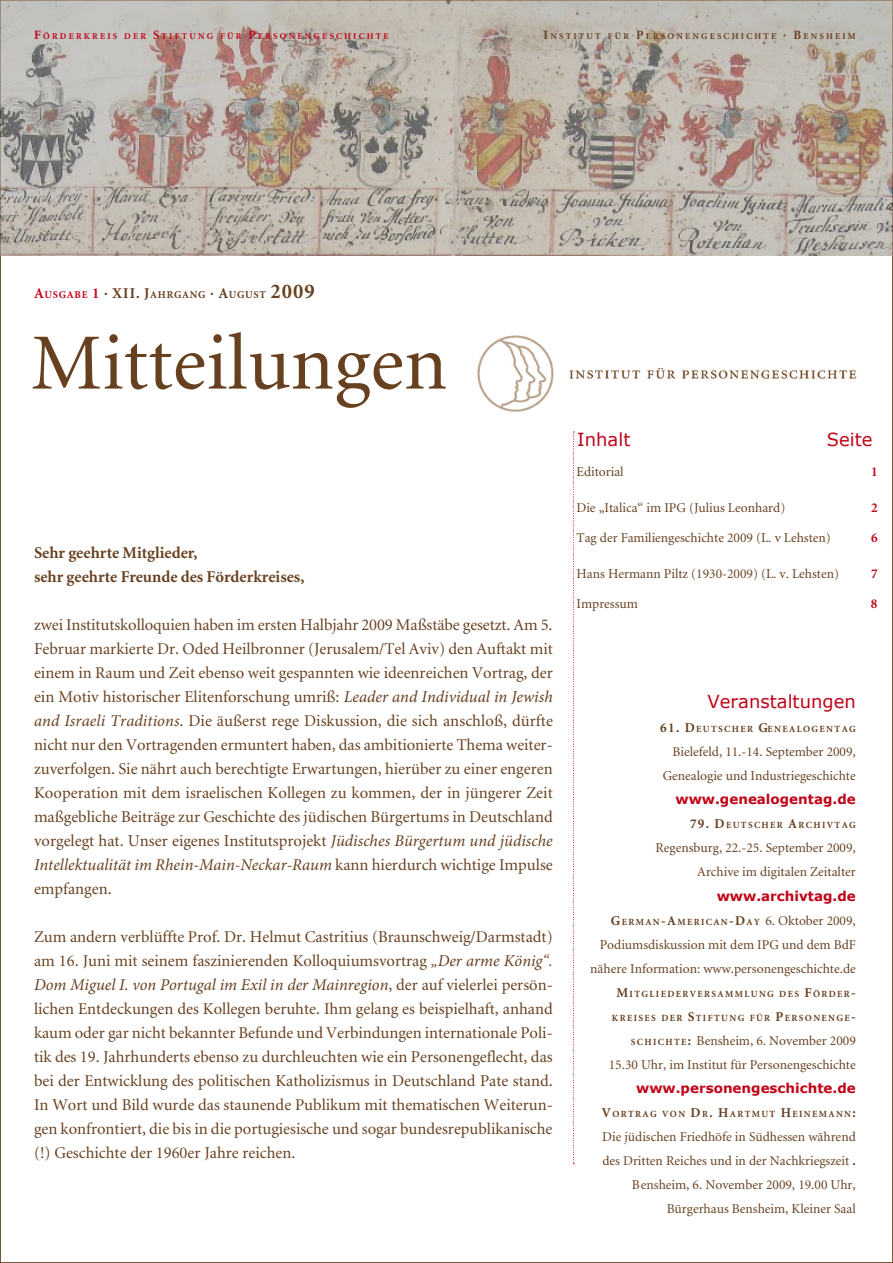
<style>
.page{position:relative;width:893px;height:1263px;background:#fff}
.page>*{position:absolute;margin:0;border:0;box-sizing:border-box;transform-origin:0 0}
.t1{font:79.8px "Minion";color:#67401f}
.t2{font:18px "Verdana";color:#c00418}
.t3{font:16.5px/24px "Minion";color:#67401f;text-align:justify}
.t4{font:italic 16.5px "Minion Pro";color:#67401f}
.t5{font:700 16.5px/24px "Minion";color:#67401f}
.t6{font:13.5px/24px "Minion";color:#67401f;text-align:right}
.t7{font:700 13.5px "Verdana";color:#c00418}
.t8{font:700 13.5px "Minion";color:#c00418}
.t9{font:700 10.5px "Minion";letter-spacing:.07em;color:#67401f}
.t10{font:700 9.45px "Minion";letter-spacing:.145em;color:#67401f}
.t11{font:700 8.85px "Minion";letter-spacing:.25em;color:#c00418}
.t12{font:700 8.85px "Minion";letter-spacing:.25em;color:#67401f}
.s1{font-size:12.75px}
.s2{font-size:15px;color:#c00418}
.s3{color:#c00418}
.s4{font-size:15px}
.s5{font-size:21px}
.s6{font-family:"Minion Pro";font-style:italic}
.s7{font-family:"Minion";font-style:normal}
.s8{font-size:13.5px}
.s9{font-weight:400;font-size:13.5px}
.s10{font-weight:700;font-size:9.45px}
.s11{font-weight:700}
</style>
<div class="page">
<img style="left:477px;top:335px;width:380px;height:77px">
<img style="left:0;top:0;width:893px;height:255px">
<svg style="left:573px;top:432px;width:1px;height:732px"></svg>
<p class="t11" style="left:34px;top:31px;width:356px"><span class="s1">F</span>ÖRDERKREIS DER <span class="s1">S</span>TIFTUNG FÜR <span class="s1">P</span>ERSONENGESCHICHTE</p>
<p class="t12" style="left:544px;top:31px;width:314px"><span class="s1">I</span>NSTITUT FÜR <span class="s1">P</span>ERSONENGESCHICHTE <span class="s1">· B</span>ENSHEIM</p>
<p class="t9" style="left:34px;top:289px;width:282px"><span class="s2">A</span><span class="s3">USGABE</span> <span class="s2">1</span> <span class="s4">· XII. J</span>AHRGANG <span class="s4">· A</span>UGUST <span class="s5">2009</span></p>
<h1 class="t1" style="left:31px;top:324px;width:418px">Mitteilungen</h1>
<p class="t5" style="left:34px;top:541px;width:272px">SEHR GEEHRTE MITGLIEDER,<br>SEHR GEEHRTE FREUNDE DES FÖRDERKREISES,</p>
<p class="t3" style="left:34px;top:613px;width:520px">zwei Institutskolloquien haben im ersten Halbjahr 2009 Maßstäbe gesetzt. Am 5.<br>Februar markierte Dr. Oded Heilbronner (Jerusalem/Tel Aviv) den Auftakt mit einem in Raum und Zeit ebenso weit gespannten wie ideenreichen Vortrag, der ein Motiv historischer Elitenforschung umriß: <span class="s6">Leader and Individual in Jewish and Israeli Traditions</span>. Die äußerst rege Diskussion, die sich anschloß, dürfte nicht nur den Vortragenden ermuntert haben, das ambitionierte Thema weiter&shy;zuverfolgen. Sie nährt auch berechtigte Erwartungen, hierüber zu einer engeren Kooperation mit dem israelischen Kollegen zu kommen, der in jüngerer Zeit maßgebliche Beiträge zur Geschichte des jüdischen Bürgertums in Deutschland vorgelegt hat. Unser eigenes Institutsprojekt <span class="s6">Jüdisches Bürgertum und jüdische</span></p>
<p class="t4" style="left:34px;top:853px;width:520px">Intellektualität im Rhein-Main-Neckar-Raum <span class="s7">kann hierdurch wichtige Impulse</span></p>
<p class="t3" style="left:34px;top:877px;width:79px">empfangen.</p>
<p class="t3" style="left:34px;top:925px;width:520px">Zum andern verblüffte Prof. Dr. Helmut Castritius (Braunschweig/Darmstadt) am 16. Juni mit seinem faszinierenden Kolloquiumsvortrag <span class="s6">„Der arme König“.</span></p>
<p class="t4" style="left:34px;top:973px;width:520px">Dom Miguel I. von Portugal im Exil in der Mainregion<span class="s7">, der auf vielerlei persön-</span></p>
<p class="t3" style="left:34px;top:997px;width:520px">lichen Entdeckungen des Kollegen beruhte. Ihm gelang es beispielhaft, anhand kaum oder gar nicht bekannter Befunde und Verbindungen internationale Poli&shy;tik des 19. Jahrhunderts ebenso zu durchleuchten wie ein Personengeflecht, das bei der Entwicklung des politischen Katholizismus in Deutschland Pate stand.<br>In Wort und Bild wurde das staunende Publikum mit thematischen Weiterun&shy;gen konfrontiert, die bis in die portugiesische und sogar bundesrepublikanische (!) Geschichte der 1960er Jahre reichen.</p>
<p class="t2" style="left:577px;top:428px;width:55px">Inhalt</p>
<p class="t2" style="left:827px;top:428px;width:47px">Seite</p>
<p class="t6" style="left:576px;top:460px;width:49px">Editorial</p>
<p class="t8" style="left:871px;top:465px;width:8px">1</p>
<p class="t6" style="left:576px;top:496px;width:210px">Die „Italica“ im IPG (Julius Leonhard)</p>
<p class="t8" style="left:871px;top:501px;width:8px">2</p>
<p class="t6" style="left:576px;top:526px;width:256px">Tag der Familiengeschichte 2009 (L. v Lehsten)</p>
<p class="t8" style="left:871px;top:531px;width:8px">6</p>
<p class="t6" style="left:576px;top:562px;width:264px">Hans Hermann Piltz (1930-2009) (L. v. Lehsten)</p>
<p class="t8" style="left:871px;top:567px;width:8px">7</p>
<p class="t6" style="left:576px;top:592px;width:63px">Impressum</p>
<p class="t8" style="left:871px;top:597px;width:8px">8</p>
<p class="t2" style="left:707px;top:690px;width:150px">Veranstaltungen</p>
<p class="t10" style="left:660px;top:725px;width:197px"><span class="s8">61. D</span>EUTSCHER <span class="s8">G</span>ENEALOGENTAG</p>
<p class="t6" style="left:663px;top:741px;width:195px">Bielefeld, 11.-14. September 2009,<br>Genealogie und Industriegeschichte</p>
<p class="t7" style="left:675px;top:791px;width:182px">www.genealogentag.de</p>
<p class="t10" style="left:690px;top:821px;width:167px"><span class="s8">79. D</span>EUTSCHER <span class="s8">A</span>RCHIVTAG</p>
<p class="t6" style="left:656px;top:837px;width:202px">Regensburg, 22.-25. September 2009,<br>Archive im digitalen Zeitalter</p>
<p class="t7" style="left:717px;top:887px;width:141px">www.archivtag.de</p>
<p class="t10" style="left:611px;top:917px;width:246px"><span class="s8">G</span>ERMAN<span class="s8">-A</span>MERICAN<span class="s8">-D</span>AY <span class="s9">6. Oktober 2009,</span></p>
<p class="t6" style="left:590px;top:933px;width:267px">Podiumsdiskussion mit dem IPG und dem BdF nähere Information: www.personengeschichte.de</p>
<p class="t10" style="left:616px;top:989px;width:241px"><span class="s8">M</span>ITGLIEDERVERSAMMLUNG DES <span class="s8">F</span>ÖRDER<span class="s8">-</span></p>
<p class="t10" style="left:612px;top:1013px;width:245px">KREISES DER <span class="s8">S</span>TIFTUNG FÜR <span class="s8">P</span>ERSONENGE<span class="s8">-</span></p>
<p class="t6" style="left:609px;top:1029px;width:248px"><span class="s10">S C HI C H T E</span> <span class="s11">:</span> Bensheim, 6. November 2009<br>15.30 Uhr, im Institut für Personengeschichte</p>
<p class="t7" style="left:636px;top:1079px;width:221px">www.personengeschichte.de</p>
<p class="t10" style="left:602px;top:1109px;width:255px"><span class="s8">V</span>ORTRAG VON <span class="s8">D</span>R<span class="s8">. H</span>ARTMUT <span class="s8">H</span>EINEMANN<span class="s8">:</span></p>
<p class="t6" style="left:602px;top:1125px;width:255px">Die jüdischen Friedhöfe in Südhessen während des Dritten Reiches und in der Nachkriegszeit <span class="s11">.<br></span>Bensheim, 6. November 2009, 19.00 Uhr, Bürgerhaus Bensheim, Kleiner Saal</p>
</div>
